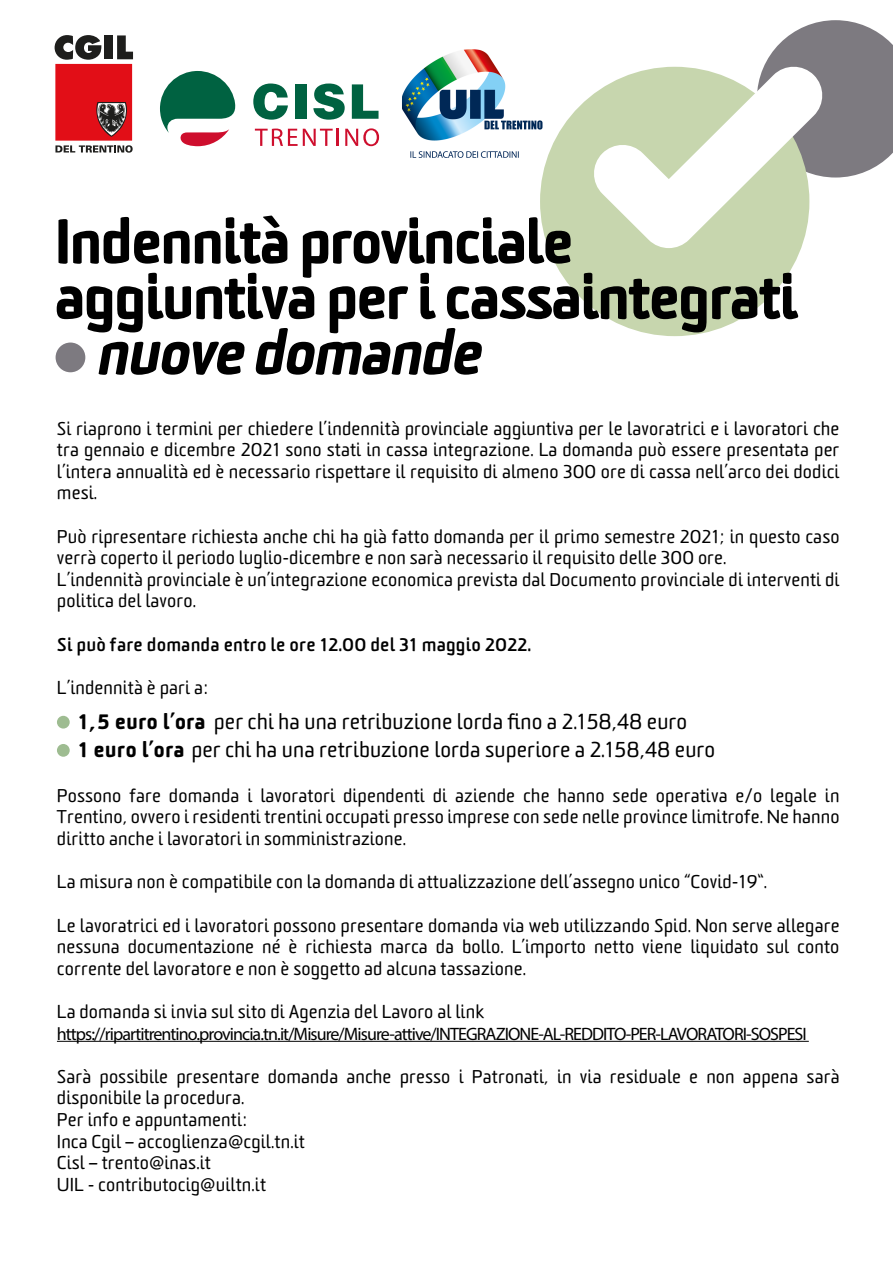
<style>
.page{position:relative;width:893px;height:1263px;background:#fff}
.page>*{position:absolute;margin:0;border:0;box-sizing:border-box;transform-origin:0 0}
.t1{font:900 60px/55.5px "Sommet Rounded";letter-spacing:-.05em;color:#000}
.t2{font:italic 900 60px "Sommet Rounded";color:#000}
.t3{font:21px/28.2px "Sommet Rounded";letter-spacing:.005em;color:#000}
.t4{font:18px/21.6px "Sommet Rounded";letter-spacing:.005em;color:#000;text-align:justify}
.t5{font:18px "Myriad Pro";letter-spacing:-.05em;color:#000}
.t6{font:700 18px "Sommet Rounded";letter-spacing:.005em;color:#000}
.s1{font-weight:900}
</style>
<div class="page">
<div style="left:540px;top:67px;width:269px;height:269px;background:#c7d6ae;border-radius:50%"></div>
<svg style="left:253px;top:84px;width:35px;height:36px"></svg>
<div style="left:295px;top:84px;width:11px;height:35px;background:#006241"></div>
<svg style="left:313px;top:84px;width:32px;height:36px"></svg>
<svg style="left:352px;top:84px;width:27px;height:35px"></svg>
<svg style="left:160px;top:71px;width:76px;height:75px"></svg>
<svg style="left:255px;top:129px;width:84px;height:17px"></svg>
<svg style="left:345px;top:128px;width:34px;height:18px"></svg>
<svg style="left:54px;top:35px;width:79px;height:118px"></svg>
<div style="left:57px;top:716px;width:13px;height:12px;background:#9ebc91;border-radius:50%"></div>
<div style="left:57px;top:744px;width:13px;height:13px;background:#9ebc91;border-radius:50%"></div>
<svg style="left:591px;top:20px;width:302px;height:228px"></svg>
<div style="left:56px;top:342px;width:29px;height:30px;background:#7d7a80;border-radius:50%"></div>
<hr style="left:57px;top:1041px;width:752px;height:1px;background:#000">
<img style="left:402px;top:49px;width:141px;height:109px">
<img style="left:484px;top:120px;width:58px;height:10px">
<h1 class="t1" style="left:54px;top:215px;width:746px">Indennità provinciale aggiuntiva per i cassaintegrati</h1>
<h1 class="t2" style="left:94px;top:313px;width:403px">nuovedomande</h1>
<p class="t4" style="left:57px;top:418px;width:784px">Si riaprono i termini per chiedere l’indennità provinciale aggiuntiva per le lavoratrici e i lavoratori che tra gennaio e dicembre 2021 sono stati in cassa integrazione. La domanda può essere presentata per l’intera annualità ed è necessario rispettare il requisito di almeno 300 ore di cassa nell’arco dei dodici mesi.</p>
<p class="t4" style="left:57px;top:526px;width:784px;text-align:left">Può ripresentare richiesta anche chi ha già fatto domanda per il primo semestre 2021; in questo caso verrà coperto il periodo luglio-dicembre e non sarà necessario il requisito delle 300 ore.<br>L’indennità provinciale è un’integrazione economica prevista dal Documento provinciale di interventi di politica del lavoro.</p>
<p class="t6" style="left:57px;top:633px;width:476px">Si può fare domanda entro le ore 12.00 del 31 maggio 2022.</p>
<p class="t4" style="left:57px;top:677px;width:153px">L’indennità è pari a:</p>
<p class="t3" style="left:78px;top:708px;width:638px"><span class="s1">1,5 euro l’ora</span> per chi ha una retribuzione lorda fino a 2.158,48 euro<br><span class="s1">1 euro l’ora</span> per chi ha una retribuzione lorda superiore a 2.158,48 euro</p>
<p class="t4" style="left:57px;top:785px;width:784px">Possono fare domanda i lavoratori dipendenti di aziende che hanno sede operativa e/o legale in Trentino, ovvero i residenti trentini occupati presso imprese con sede nelle province limitrofe. Ne hanno diritto anche i lavoratori in somministrazione.</p>
<p class="t4" style="left:57px;top:871px;width:712px">La misura non è compatibile con la domanda di attualizzazione dell’assegno unico “Covid-19”.</p>
<p class="t4" style="left:57px;top:915px;width:784px">Le lavoratrici ed i lavoratori possono presentare domanda via web utilizzando Spid. Non serve allegare nessuna documentazione né è richiesta marca da bollo. L’importo netto viene liquidato sul conto corrente del lavoratore e non è soggetto ad alcuna tassazione.</p>
<p class="t4" style="left:57px;top:1001px;width:429px">La domanda si invia sul sito di Agenzia del Lavoro al link</p>
<p class="t5" style="left:57px;top:1022px;width:751px">https://ripartitrentino.provincia.tn.it/Misure/Misure-attive/INTEGRAZIONE-AL-REDDITO-PER-LAVORATORI-SOSPESI</p>
<p class="t4" style="left:57px;top:1066px;width:784px;text-align:left">Sarà possibile presentare domanda anche presso i Patronati, in via residuale e non appena sarà disponibile la procedura.<br>Per info e appuntamenti:<br>Inca Cgil – accoglienza@cgil.tn.it<br>Cisl – trento@inas.it<br>UIL - contributocig@uiltn.it</p>
</div>
